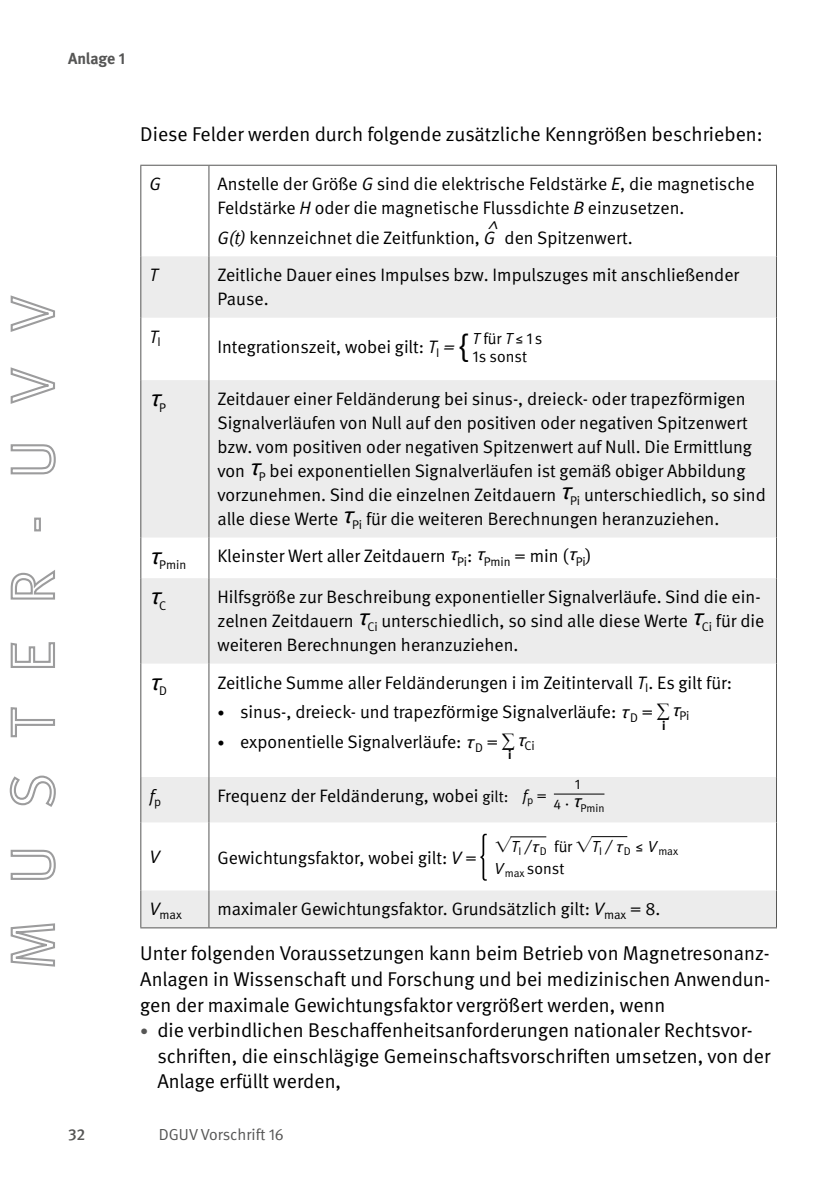
<style>
.page{position:relative;width:840px;height:1191px;background:#fff}
.page>*{position:absolute;margin:0;border:0;box-sizing:border-box;transform-origin:0 0}
.Tabellen_und_Graphen_TI{font:italic 24px "Myriad Pro";color:#000}
.Fließtext_FT{font:20px/25.6px "DGUV Meta";color:#000;text-align:justify}
.Tabellen_und_Graphen_TI-2{font:18px/24px "DGUV Meta";color:#000}
.Tabellen_und_Graphen_TI-3{font:italic 18px "DGUV Meta";color:#000}
._02_Fließtext_Tabellentext{font:16px/18px "DGUV Meta";color:#000}
.t1{font:16px "DGUV Meta";color:#565655}
.t2{font:700 16px "DGUV Meta";letter-spacing:-.005em;color:#565655}
._02_Fließtext_Tabellentext-2{font:italic 16px "DGUV Meta";color:#000}
.t3{font:500 16px "DGUV Meta";color:#565655}
._02_Fließtext_Tabellentext-3{font:14px "DGUV Meta";color:#000}
.Tabellen_und_Graphen_TI-4{font:12.6px "DGUV Meta";color:#000}
.Tabellen_und_Graphen_TI-5{font:700 12.6px "DGUV Meta";color:#000}
._02_Fließtext_Tabellentext-4{font:11.2px "DGUV Meta";color:#000}
.s1{font-style:italic}
.s2{font-size:32px}
.s3{font-family:"Myriad Pro";font-style:italic;font-size:24px}
.s4{font-family:"Myriad Pro";font-style:italic}
.s5{font-size:14px}
.s6{font-family:"Times New Roman";font-weight:700}
.s7{font-size:16px}
.s8{font-style:normal}
.s9{font-size:16px;color:#565655}
</style>
<div class="page">
<svg style="left:141px;top:256px;width:634px;height:671px;fill:#ececec"></svg>
<hr style="left:208px;top:166px;width:1px;height:90px;background:#565655">
<hr style="left:208px;top:256px;width:1px;height:62px;background:#565655">
<hr style="left:208px;top:318px;width:1px;height:62px;background:#565655">
<hr style="left:208px;top:380px;width:1px;height:157px;background:#565655">
<hr style="left:208px;top:537px;width:1px;height:41px;background:#565655">
<hr style="left:208px;top:578px;width:1px;height:85px;background:#565655">
<hr style="left:208px;top:663px;width:1px;height:114px;background:#565655">
<hr style="left:208px;top:777px;width:1px;height:45px;background:#565655">
<hr style="left:208px;top:822px;width:1px;height:68px;background:#565655">
<hr style="left:208px;top:890px;width:1px;height:37px;background:#565655">
<hr style="left:140px;top:166px;width:1px;height:90px;background:#565655">
<hr style="left:140px;top:165px;width:69px;height:1px;background:#565655">
<hr style="left:209px;top:165px;width:567px;height:1px;background:#565655">
<hr style="left:775px;top:166px;width:1px;height:90px;background:#565655">
<hr style="left:140px;top:256px;width:1px;height:62px;background:#565655">
<hr style="left:140px;top:318px;width:1px;height:62px;background:#565655">
<hr style="left:140px;top:380px;width:1px;height:157px;background:#565655">
<hr style="left:140px;top:537px;width:1px;height:41px;background:#565655">
<hr style="left:140px;top:578px;width:1px;height:85px;background:#565655">
<hr style="left:140px;top:663px;width:1px;height:114px;background:#565655">
<hr style="left:140px;top:777px;width:1px;height:45px;background:#565655">
<hr style="left:775px;top:256px;width:1px;height:62px;background:#565655">
<hr style="left:775px;top:318px;width:1px;height:62px;background:#565655">
<hr style="left:775px;top:380px;width:1px;height:157px;background:#565655">
<hr style="left:775px;top:537px;width:1px;height:41px;background:#565655">
<hr style="left:775px;top:578px;width:1px;height:85px;background:#565655">
<hr style="left:775px;top:663px;width:1px;height:114px;background:#565655">
<hr style="left:775px;top:777px;width:1px;height:45px;background:#565655">
<hr style="left:140px;top:822px;width:1px;height:68px;background:#565655">
<hr style="left:775px;top:822px;width:1px;height:68px;background:#565655">
<hr style="left:140px;top:890px;width:1px;height:37px;background:#565655">
<hr style="left:140px;top:927px;width:69px;height:1px;background:#565655">
<hr style="left:775px;top:890px;width:1px;height:37px;background:#565655">
<hr style="left:209px;top:927px;width:567px;height:1px;background:#565655">
<hr style="left:553px;top:793px;width:51px;height:1px;background:#000">
<svg style="left:480px;top:833px;width:6px;height:47px"></svg>
<hr style="left:510px;top:836px;width:36px;height:1px;background:#000">
<hr style="left:591px;top:836px;width:36px;height:1px;background:#000">
<svg style="left:10px;top:923px;width:45px;height:44px"></svg>
<svg style="left:10px;top:849px;width:46px;height:31px"></svg>
<svg style="left:9px;top:775px;width:47px;height:32px"></svg>
<svg style="left:10px;top:707px;width:45px;height:31px"></svg>
<svg style="left:10px;top:642px;width:45px;height:26px"></svg>
<svg style="left:10px;top:570px;width:45px;height:30px"></svg>
<div style="left:34px;top:517px;width:7px;height:14px;border:2px solid #9c9c9d"></div>
<svg style="left:10px;top:444px;width:46px;height:31px"></svg>
<svg style="left:10px;top:367px;width:45px;height:37px"></svg>
<svg style="left:10px;top:295px;width:45px;height:37px"></svg>
<svg style="left:495px;top:836px;width:16px;height:16px"></svg>
<svg style="left:576px;top:836px;width:15px;height:16px"></svg>
<p class="t2" style="left:68px;top:49px;width:59px">Anlage 1</p>
<p class="Fließtext_FT" style="left:140px;top:122px;width:623px">Diese Felder werden durch folgende zusätzliche Kenngrößen beschrieben:</p>
<p class="Tabellen_und_Graphen_TI-3" style="left:149px;top:173px;width:13px">G</p>
<p class="Tabellen_und_Graphen_TI-2" style="left:217px;top:172px;width:538px">Anstelle der Größe <span class="s1">G</span> sind die elektrische Feldstärke <span class="s1">E</span>, die magnetische<br>Feldstärke <span class="s1">H</span> oder die magnetische Flussdichte <span class="s1">B</span> einzusetzen.</p>
<p class="Tabellen_und_Graphen_TI-2" style="left:217px;top:226px;width:279px"><span class="s1">G(t)</span> kennzeichnet die Zeitfunktion, <span class="s1">G</span></p>
<p class="Tabellen_und_Graphen_TI-3" style="left:487px;top:217px;width:13px">^</p>
<p class="Tabellen_und_Graphen_TI-2" style="left:504px;top:226px;width:129px">den Spitzenwert.</p>
<p class="Tabellen_und_Graphen_TI-3" style="left:149px;top:264px;width:10px">T</p>
<p class="Tabellen_und_Graphen_TI-2" style="left:217px;top:263px;width:523px">Zeitliche Dauer eines Impulses bzw. Impulszuges mit anschließender<br>Pause.</p>
<p class="Tabellen_und_Graphen_TI-3" style="left:149px;top:326px;width:13px">T<sub>I</sub></p>
<p class="Tabellen_und_Graphen_TI-2" style="left:217px;top:335px;width:253px">Integrationszeit, wobei gilt: <span class="s1">T</span><sub>I</sub> <span class="s1">=</span> <span class="s2">{</span></p>
<p class="_02_Fließtext_Tabellentext" style="left:472px;top:330px;width:71px"><span class="s1">T</span> für <span class="s1">T</span> ≤ 1 s<br>1s sonst</p>
<p class="Tabellen_und_Graphen_TI" style="left:149px;top:383px;width:20px">τ<sub>P</sub></p>
<p class="Tabellen_und_Graphen_TI-2" style="left:217px;top:387px;width:549px">Zeitdauer einer Feldänderung bei sinus-, dreieck- oder trapezförmigen Signalverläufen von Null auf den positiven oder negativen Spitzenwert bzw. vom positiven oder negativen Spitzenwert auf Null. Die Ermittlung von <span class="s3">τ</span><sub>P</sub> bei exponentiellen Signalverläufen ist gemäß obiger Abbildung vorzunehmen. Sind die einzelnen Zeitdauern <span class="s3">τ</span><sub>Pi</sub> unterschiedlich, so sind alle diese Werte <span class="s3">τ</span><sub>Pi</sub> für die weiteren Berechnungen heranzuziehen.</p>
<p class="Tabellen_und_Graphen_TI-4" style="left:149px;top:557px;width:38px"><sup>τ</sup>Pmin</p>
<p class="Tabellen_und_Graphen_TI-2" style="left:217px;top:544px;width:375px">Kleinster Wert aller Zeitdauern <span class="s4">τ</span><sub>Pi</sub>: <span class="s4">τ</span><sub>Pmin</sub> = min (<span class="s4">τ</span><sub>Pi</sub>)</p>
<p class="Tabellen_und_Graphen_TI" style="left:149px;top:581px;width:20px">τ<sub>C</sub></p>
<p class="Tabellen_und_Graphen_TI-2" style="left:217px;top:585px;width:548px">Hilfsgröße zur Beschreibung exponentieller Signalverläufe. Sind die ein&shy;zelnen Zeitdauern <span class="s3">τ</span><sub>Ci</sub> unterschiedlich, so sind alle diese Werte <span class="s3">τ</span><sub>Ci</sub> für die weiteren Berechnungen heranzuziehen.</p>
<p class="Tabellen_und_Graphen_TI" style="left:149px;top:667px;width:20px">τ<sub>D</sub></p>
<p class="Tabellen_und_Graphen_TI-2" style="left:217px;top:670px;width:516px">Zeitliche Summe aller Feldänderungen i im Zeitintervall <span class="s1">T</span><sub>I</sub>. Es gilt für:</p>
<p class="Tabellen_und_Graphen_TI-2" style="left:217px;top:700px;width:473px"><span class="s5">•</span> sinus-, dreieck- und trapezförmige Signalverläufe: <span class="s4">τ</span><sub>D</sub> = <span class="s6">∑</span><span class="s4">τ</span><sub>Pi</sub></p>
<p class="Tabellen_und_Graphen_TI-2" style="left:217px;top:730px;width:318px"><span class="s5">•</span> exponentielle Signalverläufe: <span class="s4">τ</span><sub>D</sub> = <span class="s6">∑</span><span class="s4">τ</span><sub>Ci</sub></p>
<p class="Tabellen_und_Graphen_TI-3" style="left:149px;top:785px;width:14px">f<sub>p</sub></p>
<p class="Tabellen_und_Graphen_TI-2" style="left:217px;top:784px;width:292px">Frequenz der Feldänderung, wobei <span class="s7">gilt:</span></p>
<p class="Tabellen_und_Graphen_TI-5" style="left:661px;top:718px;width:5px">i</p>
<p class="Tabellen_und_Graphen_TI-5" style="left:508px;top:747px;width:5px">i</p>
<p class="_02_Fließtext_Tabellentext-3" style="left:574px;top:776px;width:7px">1</p>
<p class="_02_Fließtext_Tabellentext-2" style="left:522px;top:786px;width:26px">f<sub>p</sub> <span class="s8">=</span></p>
<p class="_02_Fließtext_Tabellentext-4" style="left:553px;top:802px;width:52px"><sup>4</sup> <sup>·</sup> <sup>τ</sup>Pmin</p>
<p class="Tabellen_und_Graphen_TI-3" style="left:149px;top:846px;width:12px">V</p>
<p class="Tabellen_und_Graphen_TI-2" style="left:217px;top:846px;width:260px">Gewichtungsfaktor, wobei gilt: <span class="s1">V</span> =</p>
<p class="_02_Fließtext_Tabellentext-4" style="left:511px;top:844px;width:168px"><sup>T</sup>I <sup>/</sup><sup>τ</sup>D <sup>für</sup> <sup>T</sup>I <sup>/</sup> <sup>τ</sup>D <sup>≤</sup> <sup>V</sup>max</p>
<p class="_02_Fließtext_Tabellentext" style="left:494px;top:859px;width:71px"><span class="s1">V</span><sub>max</sub> sonst</p>
<p class="Tabellen_und_Graphen_TI-4" style="left:149px;top:907px;width:34px"><sup>V</sup>max</p>
<p class="Tabellen_und_Graphen_TI-2" style="left:217px;top:897px;width:444px">maximaler Gewichtungsfaktor. Grundsätzlich gilt: <span class="s1">V</span><sub>max</sub> = 8.</p>
<p class="Fließtext_FT" style="left:140px;top:941px;width:631px">Unter folgenden Voraussetzungen kann beim Betrieb von Magnetresonanz-Anlagen in Wissenschaft und Forschung und bei medizinischen Anwendun&shy;gen der maximale Gewichtungsfaktor vergrößert werden, wenn</p>
<p class="Fließtext_FT" style="left:157px;top:1018px;width:614px;text-align:left;text-indent:-17px"><span class="s9">•</span> die verbindlichen Beschaffenheitsanforderungen nationaler Rechtsvor&shy;schriften, die einschlägige Gemeinschaftsvorschriften umsetzen, von der<br>Anlage erfüllt werden,</p>
<p class="t3" style="left:68px;top:1124px;width:19px">32</p>
<p class="t1" style="left:159px;top:1124px;width:126px">DGUV Vorschrift 16</p>
</div>
